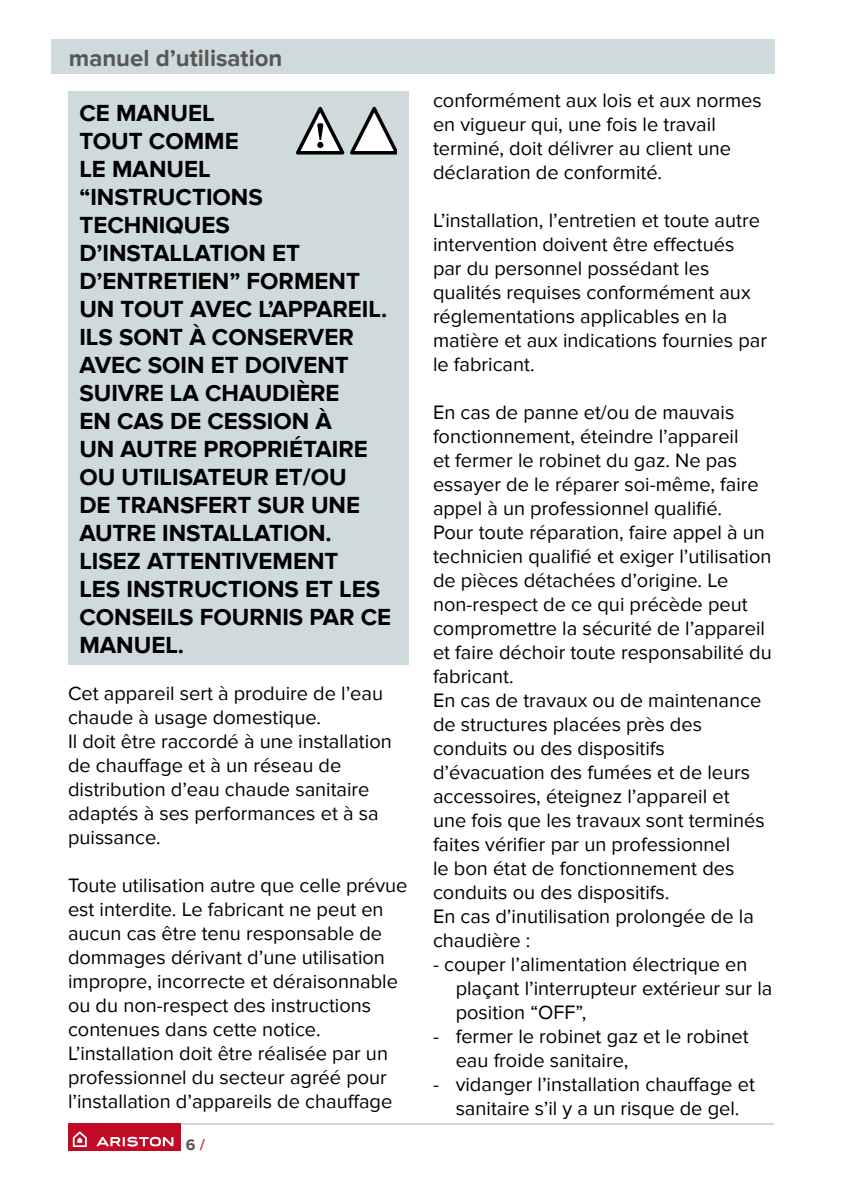
<style>
.page{position:relative;width:842px;height:1191px;background:#fff}
.page>*{position:absolute;margin:0;border:0;box-sizing:border-box;transform-origin:0 0}
.t1{font:700 24px/28px "Proxima Nova";color:#000}
.t2{font:700 24px "Proxima Nova";color:#575756}
.t3{font:20px/24px "Proxima Nova";color:#000}
.t4{font:700 16px "Proxima Nova";color:#575756}
.s1{color:#d43345}
</style>
<div class="page">
<hr style="left:68px;top:1123px;width:706px;height:2px;background:#cfdadc">
<div style="left:68px;top:1123px;width:113px;height:28px;background:#c20a26"></div>
<svg style="left:73px;top:1131px;width:14px;height:16px"></svg>
<svg style="left:96px;top:1136px;width:77px;height:10px"></svg>
<div style="left:51px;top:40px;width:724px;height:34px;background:#cfdadc"></div>
<div style="left:68px;top:91px;width:341px;height:573px;background:#cfdadc"></div>
<svg style="left:296px;top:106px;width:101px;height:49px"></svg>
<p class="t2" style="left:69px;top:44px;width:215px">manuel d’utilisation</p>
<p class="t1" style="left:79px;top:100px;width:313px">CE MANUEL<br>TOUT COMME<br>LE MANUEL “INSTRUCTIONS<br>TECHNIQUES<br>D’INSTALLATION ET<br>D’ENTRETIEN” FORMENT<br>UN TOUT AVEC L’APPAREIL.<br>ILS SONT À CONSERVER<br>AVEC SOIN ET DOIVENT<br>SUIVRE LA CHAUDIÈRE<br>EN CAS DE CESSION À<br>UN AUTRE PROPRIÉTAIRE<br>OU UTILISATEUR ET/OU<br>DE TRANSFERT SUR UNE<br>AUTRE INSTALLATION.<br>LISEZ ATTENTIVEMENT<br>LES INSTRUCTIONS ET LES<br>CONSEILS FOURNIS PAR CE<br>MANUEL.</p>
<p class="t3" style="left:433px;top:88px;width:330px">conformément aux lois et aux normes en vigueur qui, une fois le travail terminé, doit délivrer au client une déclaration de conformité.</p>
<p class="t3" style="left:433px;top:208px;width:335px">L’installation, l’entretien et toute autre intervention doivent être effectués par du personnel possédant les qualités requises conformément aux réglementations applicables en la matière et aux indications fournies par le fabricant.</p>
<p class="t3" style="left:433px;top:400px;width:340px">En cas de panne et/ou de mauvais fonctionnement, éteindre l’appareil<br>et fermer le robinet du gaz. Ne pas essayer de le réparer soi-même, faire appel à un professionnel qualifié.<br>Pour toute réparation, faire appel à un technicien qualifié et exiger l’utilisation de pièces détachées d’origine. Le non-respect de ce qui précède peut compromettre la sécurité de l’appareil et faire déchoir toute responsabilité du fabricant.<br>En cas de travaux ou de maintenance de structures placées près des conduits ou des dispositifs d’évacuation des fumées et de leurs accessoires, éteignez l’appareil et<br>une fois que les travaux sont terminés faites vérifier par un professionnel<br>le bon état de fonctionnement des conduits ou des dispositifs.<br>En cas d’inutilisation prolongée de la chaudière :</p>
<p class="t3" style="left:456px;top:952px;width:318px;text-indent:-23px">- couper l’alimentation électrique en plaçant l’interrupteur extérieur sur la position “OFF”,</p>
<p class="t3" style="left:456px;top:1024px;width:295px;text-indent:-23px">- fermer le robinet gaz et le robinet eau froide sanitaire,</p>
<p class="t3" style="left:433px;top:1072px;width:323px;text-align:center">- vidanger l’installation chauffage et sanitaire s’il y a un risque de gel.</p>
<p class="t3" style="left:68px;top:682px;width:325px">Cet appareil sert à produire de l’eau chaude à usage domestique.<br>Il doit être raccordé à une installation de chauffage et à un réseau de distribution d’eau chaude sanitaire adaptés à ses performances et à sa puissance.</p>
<p class="t3" style="left:68px;top:874px;width:341px">Toute utilisation autre que celle prévue est interdite. Le fabricant ne peut en aucun cas être tenu responsable de dommages dérivant d’une utilisation impropre, incorrecte et déraisonnable ou du non-respect des instructions contenues dans cette notice.<br>L’installation doit être réalisée par un professionnel du secteur agréé pour l’installation d’appareils de chauffage</p>
<p class="t4" style="left:186px;top:1135px;width:21px">6 <span class="s1">/</span></p>
</div>
